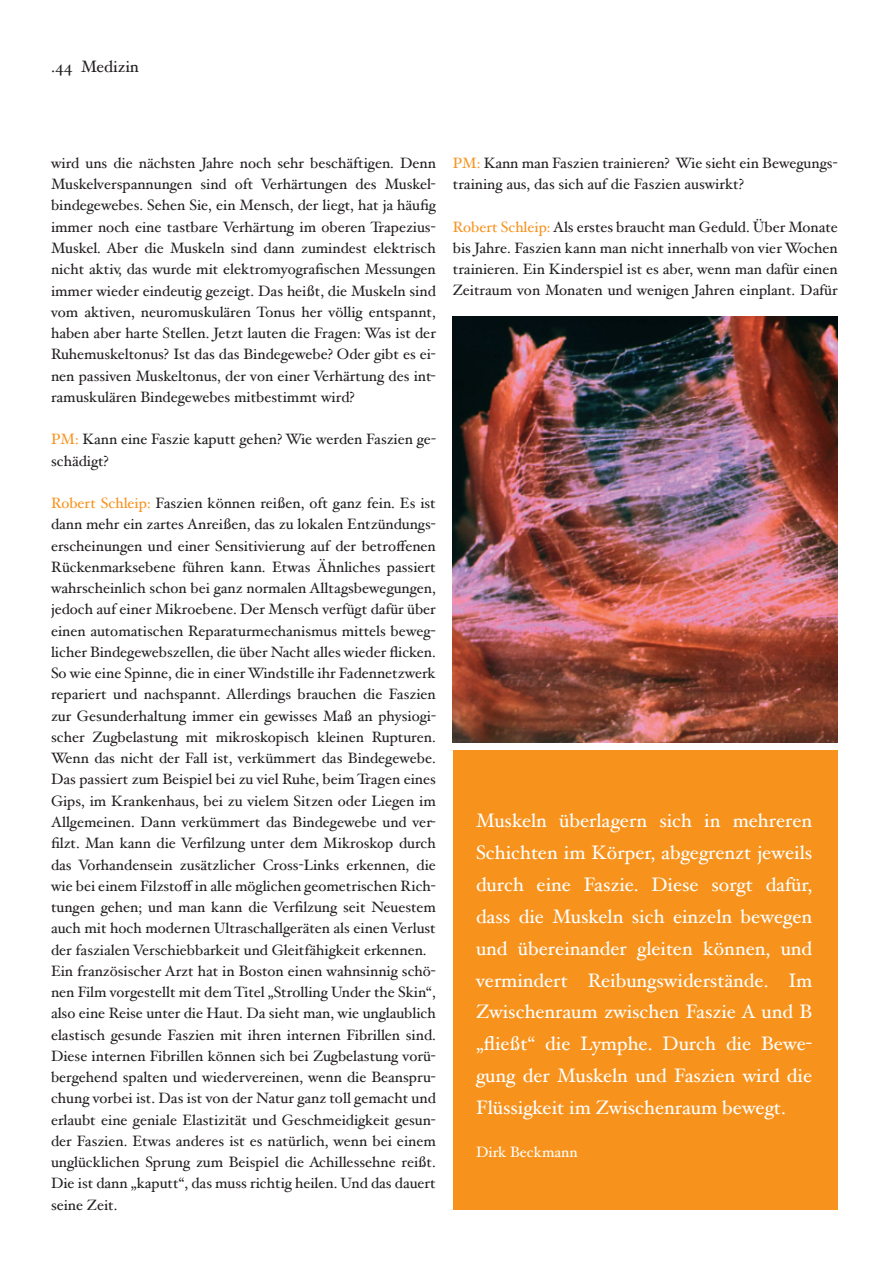
<style>
.page{position:relative;width:893px;height:1263px;background:#fff}
.page>*{position:absolute;margin:0;border:0;box-sizing:border-box;transform-origin:0 0}
.t1{font:19.5px/32px "Hoefler Text";color:#fff;text-align:justify}
.t2{font:16.5px "Hoefler Text";color:#231f20}
.t3{font:15px/21.3px "Hoefler Text";color:#231f20}
.t4{font:15px "Hoefler Text";color:#fff}
.s1{color:#f7931d}
</style>
<div class="page">
<img style="left:453px;top:317px;width:385px;height:425px">
<div style="left:453px;top:750px;width:385px;height:460px;background:#f7931d"></div>
<p class="t2" style="left:51px;top:57px;width:89px">.44 Medizin</p>
<p class="t3" style="left:51px;top:152px;width:386px;text-align:justify">wird uns die nächsten Jahre noch sehr beschäftigen. Denn Muskelverspannungen sind oft Verhärtungen des Muskel&shy;bindegewebes. Sehen Sie, ein Mensch, der liegt, hat ja häufig immer noch eine tastbare Verhärtung im oberen Trapezius-Muskel. Aber die Muskeln sind dann zumindest elektrisch nicht aktiv, das wurde mit elektromyografischen Messungen immer wieder eindeutig gezeigt. Das heißt, die Muskeln sind vom aktiven, neuromuskulären Tonus her völlig entspannt, haben aber harte Stellen. Jetzt lauten die Fragen: Was ist der Ruhemuskeltonus? Ist das das Bindegewebe? Oder gibt es ei&shy;nen passiven Muskeltonus, der von einer Verhärtung des int&shy;ramuskulären Bindegewebes mitbestimmt wird?</p>
<p class="t3" style="left:51px;top:428px;width:386px"><span class="s1">PM:</span> Kann eine Faszie kaputt gehen? Wie werden Faszien ge&shy;schädigt?</p>
<p class="t3" style="left:51px;top:492px;width:386px"><span class="s1">Robert Schleip:</span> Faszien können reißen, oft ganz fein. Es ist dann mehr ein zartes Anreißen, das zu lokalen Entzündungs&shy;erscheinungen und einer Sensitivierung auf der betroffenen Rückenmarksebene führen kann. Etwas Ähnliches passiert wahrscheinlich schon bei ganz normalen Alltagsbewegungen, jedoch auf einer Mikroebene. Der Mensch verfügt dafür über einen automatischen Reparaturmechanismus mittels beweg&shy;licher Bindegewebszellen, die über Nacht alles wieder flicken.<br>So wie eine Spinne, die in einer Windstille ihr Fadennetzwerk repariert und nachspannt. Allerdings brauchen die Faszien zur Gesunderhaltung immer ein gewisses Maß an physiogi&shy;scher Zugbelastung mit mikroskopisch kleinen Rupturen.<br>Wenn das nicht der Fall ist, verkümmert das Bindegewebe.<br>Das passiert zum Beispiel bei zu viel Ruhe, beim Tragen eines Gips, im Krankenhaus, bei zu vielem Sitzen oder Liegen im Allgemeinen. Dann verkümmert das Bindegewebe und ver&shy;filzt. Man kann die Verfilzung unter dem Mikroskop durch das Vorhandensein zusätzlicher Cross-Links erkennen, die wie bei einem Filzstoff in alle möglichen geometrischen Rich&shy;tungen gehen; und man kann die Verfilzung seit Neuestem auch mit hoch modernen Ultraschallgeräten als einen Verlust der faszialen Verschiebbarkeit und Gleitfähigkeit erkennen.<br>Ein französischer Arzt hat in Boston einen wahnsinnig schö&shy;nen Film vorgestellt mit dem Titel „Strolling Under the Skin“, also eine Reise unter die Haut. Da sieht man, wie unglaublich elastisch gesunde Faszien mit ihren internen Fibrillen sind.<br>Diese internen Fibrillen können sich bei Zugbelastung vorü&shy;bergehend spalten und wiedervereinen, wenn die Beanspru&shy;chung vorbei ist. Das ist von der Natur ganz toll gemacht und erlaubt eine geniale Elastizität und Geschmeidigkeit gesun&shy;der Faszien. Etwas anderes ist es natürlich, wenn bei einem unglücklichen Sprung zum Beispiel die Achillessehne reißt.<br>Die ist dann „kaputt“, das muss richtig heilen. Und das dauert seine Zeit.</p>
<p class="t3" style="left:453px;top:152px;width:386px"><span class="s1">PM:</span> Kann man Faszien trainieren? Wie sieht ein Bewegungs&shy;training aus, das sich auf die Faszien auswirkt?</p>
<p class="t3" style="left:453px;top:216px;width:386px;text-align:justify"><span class="s1">Robert Schleip:</span> Als erstes braucht man Geduld. Über Monate bis Jahre. Faszien kann man nicht innerhalb von vier Wochen trainieren. Ein Kinderspiel ist es aber, wenn man dafür einen Zeitraum von Monaten und wenigen Jahren einplant. Dafür</p>
<p class="t1" style="left:476px;top:804px;width:338px">Muskeln überlagern sich in mehreren Schichten im Körper, abgegrenzt jeweils durch eine Faszie. Diese sorgt dafür, dass die Muskeln sich einzeln bewegen und übereinander gleiten können, und vermindert Reibungswiderstände. Im Zwischenraum zwischen Faszie A und B „fließt“ die Lymphe. Durch die Bewe&shy;gung der Muskeln und Faszien wird die Flüssigkeit im Zwischenraum bewegt.</p>
<p class="t4" style="left:476px;top:1143px;width:103px">Dirk Beckmann</p>
</div>
